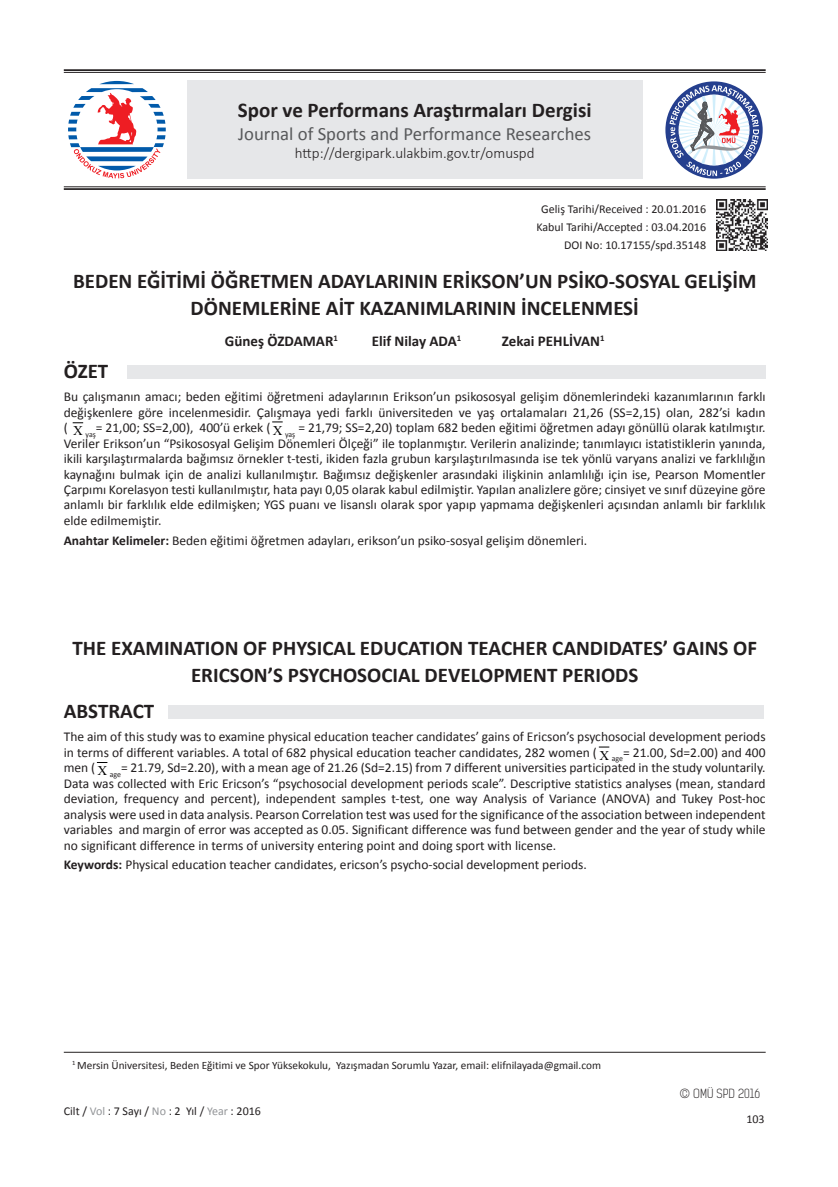
<style>
.page{position:relative;width:838px;height:1187px;background:#fff}
.page>*{position:absolute;margin:0;border:0;box-sizing:border-box;transform-origin:0 0}
.t1{font:700 21px/27px "Calibri";color:#231f20;text-align:center}
.t2{font:18.75px "Calibri";color:#57585a}
.t3{font:700 15px "Calibri";color:#231f20}
.t4{font:300 15px "Calibri";color:#231f20}
.t5{font:13.5px/15.5px "Calibri";color:#231f20;text-align:justify}
.t6{font:12px "Calibri";color:#231f20}
.t7{font:300 12px "Kelson Sans";color:#231f20}
.t8{font:11.25px "Calibri";color:#231f20}
.s1{font-weight:700}
.s2{color:#939598}
</style>
<div class="page">
<div style="left:187px;top:80px;width:455px;height:99px;background:#e6e7e9"></div>
<hr style="left:64px;top:188px;width:701px;height:2px;background:#231f20">
<hr style="left:64px;top:186px;width:701px;height:1px;background:#231f20">
<hr style="left:64px;top:69px;width:701px;height:2px;background:#231f20">
<hr style="left:64px;top:72px;width:701px;height:1px;background:#231f20">
<svg style="left:68px;top:81px;width:98px;height:97px"></svg>
<svg style="left:665px;top:81px;width:97px;height:98px"></svg>
<svg style="left:669px;top:85px;width:90px;height:91px"></svg>
<hr style="left:64px;top:1051px;width:701px;height:1px;background:#231f20">
<div style="left:127px;top:364px;width:638px;height:14px;background:#e6e7e9"></div>
<div style="left:169px;top:704px;width:595px;height:14px;background:#e6e7e9"></div>
<img style="left:717px;top:200px;width:50px;height:50px">
<svg style="left:73px;top:422px;width:10px;height:2px"></svg>
<svg style="left:273px;top:421px;width:9px;height:2px"></svg>
<svg style="left:599px;top:746px;width:10px;height:2px"></svg>
<h1 class="t1" style="left:238px;top:96px;width:355px">Spor ve Performans Araştırmaları Dergisi</h1>
<h2 class="t2" style="left:238px;top:121px;width:354px">Journal of Sports and Performance Researches</h2>
<p class="t4" style="left:295px;top:144px;width:241px">http://dergipark.ulakbim.gov.tr/omuspd</p>
<p class="t6" style="left:541px;top:201px;width:166px">Geliş Tarihi/Received : 20.01.2016</p>
<p class="t6" style="left:536px;top:219px;width:171px">Kabul Tarihi/Accepted : 03.04.2016</p>
<p class="t6" style="left:564px;top:237px;width:143px">DOI No: 10.17155/spd.35148</p>
<p class="t1" style="left:73px;top:267px;width:685px">BEDEN EĞİTİMİ ÖĞRETMEN ADAYLARININ ERİKSON’UN PSİKO-SOSYAL GELİŞİM<br>DÖNEMLERİNE AİT KAZANIMLARININ İNCELENMESİ</p>
<p class="t3" style="left:225px;top:330px;width:114px">Güneş ÖZDAMAR<sup>1</sup></p>
<p class="t3" style="left:372px;top:330px;width:91px">Elif Nilay ADA<sup>1</sup></p>
<p class="t3" style="left:502px;top:330px;width:104px">Zekai PEHLİVAN<sup>1</sup></p>
<p class="t1" style="left:64px;top:357px;width:46px">ÖZET</p>
<p class="t5" style="left:64px;top:388px;width:703px">Bu çalışmanın amacı; beden eğitimi öğretmeni adaylarının Erikson’un psikososyal gelişim dönemlerindeki kazanımlarının farklı değişkenlere göre incelenmesidir. Çalışmaya yedi farklı üniversiteden ve yaş ortalamaları 21,26 (SS=2,15) olan, 282’si kadın (</p>
<p class="t5" style="left:64px;top:419px;width:703px;text-indent:22px"><sub>yaş</sub>= 21,00; SS=2,00), 400’ü erkek ( <sub>yaş</sub> = 21,79; SS=2,20) toplam 682 beden eğitimi öğretmen adayı gönüllü olarak katılmıştır.<br>Veriler Erikson’un “Psikososyal Gelişim Dönemleri Ölçeği” ile toplanmıştır. Verilerin analizinde; tanımlayıcı istatistiklerin yanında, ikili karşılaştırmalarda bağımsız örnekler t-testi, ikiden fazla grubun karşılaştırılmasında ise tek yönlü varyans analizi ve farklılığın kaynağını bulmak için de analizi kullanılmıştır. Bağımsız değişkenler arasındaki ilişkinin anlamlılığı için ise, Pearson Momentler Çarpımı Korelasyon testi kullanılmıştır, hata payı 0,05 olarak kabul edilmiştir. Yapılan analizlere göre; cinsiyet ve sınıf düzeyine göre anlamlı bir farklılık elde edilmişken; YGS puanı ve lisanslı olarak spor yapıp yapmama değişkenleri açısından anlamlı bir farklılık elde edilmemiştir.</p>
<p class="t5" style="left:64px;top:532px;width:525px"><span class="s1">Anahtar Kelimeler:</span> Beden eğitimi öğretmen adayları, erikson’un psiko-sosyal gelişim dönemleri.</p>
<p class="t1" style="left:72px;top:633px;width:686px">THE EXAMINATION OF PHYSICAL EDUCATION TEACHER CANDIDATES’ GAINS OF<br>ERICSON’S PSYCHOSOCIAL DEVELOPMENT PERIODS</p>
<p class="t1" style="left:64px;top:697px;width:92px">ABSTRACT</p>
<p class="t5" style="left:64px;top:728px;width:703px">The aim of this study was to examine physical education teacher candidates’ gains of Ericson’s psychosocial development periods in terms of different variables. A total of 682 physical education teacher candidates, 282 women ( <sub>age</sub>= 21.00, Sd=2.00) and 400 men ( <sub>age</sub>= 21.79, Sd=2.20), with a mean age of 21.26 (Sd=2.15) from 7 different universities participated in the study voluntarily.<br>Data was collected with Eric Ericson’s “psychosocial development periods scale”. Descriptive statistics analyses (mean, standard deviation, frequency and percent), independent samples t-test, one way Analysis of Variance (ANOVA) and Tukey Post-hoc analysis were used in data analysis. Pearson Correlation test was used for the significance of the association between independent variables and margin of error was accepted as 0.05. Significant difference was fund between gender and the year of study while no significant difference in terms of university entering point and doing sport with license.</p>
<p class="t5" style="left:64px;top:856px;width:524px"><span class="s1">Keywords:</span> Physical education teacher candidates, ericson’s psycho-social development periods.</p>
<p class="t8" style="left:72px;top:1057px;width:530px"><sup>1</sup> Mersin Üniversitesi, Beden Eğitimi ve Spor Yüksekokulu, Yazışmadan Sorumlu Yazar, email: elifnilayada@gmail.com</p>
<p class="t6" style="left:64px;top:1102px;width:199px">Cilt / <span class="s2">Vol</span> : 7 Sayı / <span class="s2">No</span> : 2 Yıl / <span class="s2">Year</span> : 2016</p>
<p class="t7" style="left:679px;top:1086px;width:82px">© OMÜ SPD 2016</p>
<p class="t6" style="left:746px;top:1110px;width:20px">103</p>
</div>
